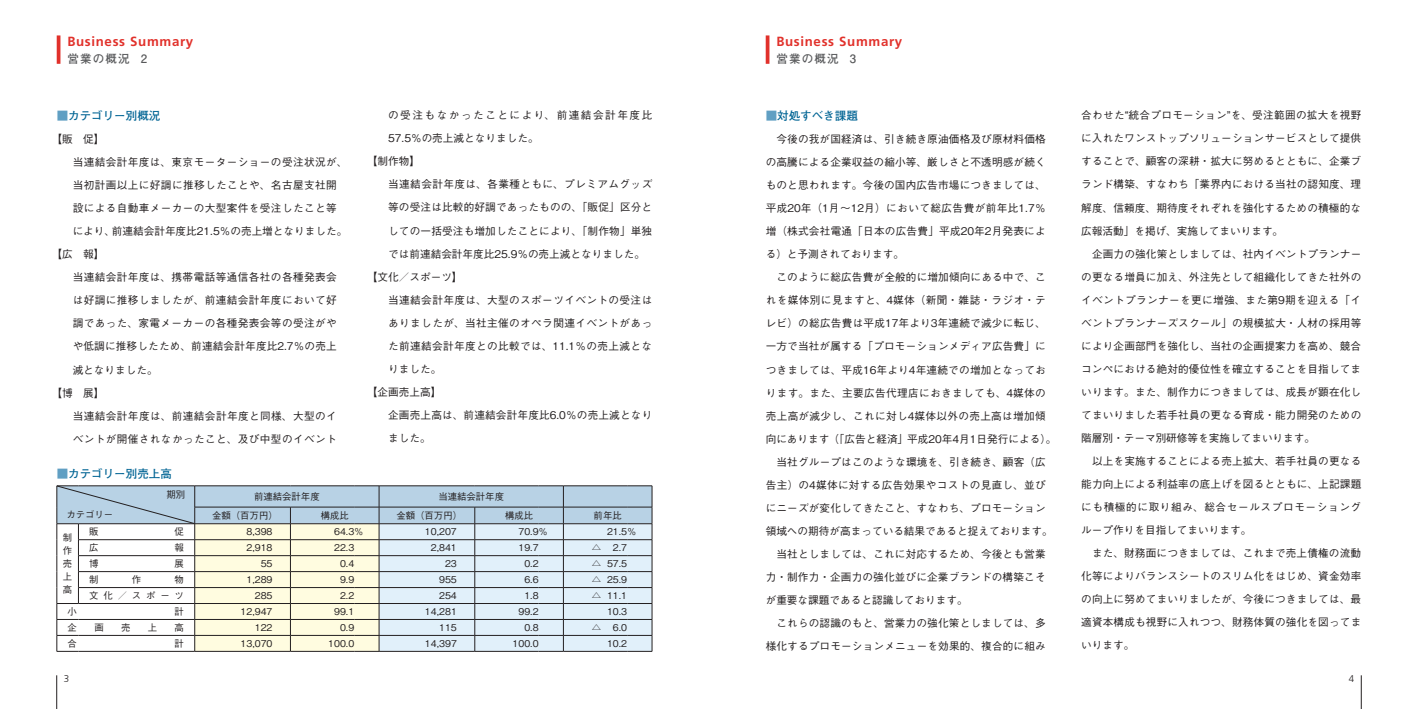
<style>
.page{position:relative;width:1418px;height:709px;background:#fff}
.page>*{position:absolute;margin:0;border:0;box-sizing:border-box;transform-origin:0 0}
.t1{font:700 13.25px "Frutiger";letter-spacing:.05em;color:#e1312b}
.t2{font:700 11.5px "Futo Go B101 Pr 5";color:#006494}
.t3{font:700 11.5px "Futo Go B101 Pr 5";letter-spacing:.1em;color:#57585a}
.t4{font:500 10.62px/23px "Gothic BBB Pr 5";letter-spacing:.015em;color:#231f20}
.t5{font:500 10.62px "Gothic BBB Pr 5";letter-spacing:.04em;color:#231f20}
.t6{font:500 10.62px "Gothic BBB Pr 5";letter-spacing:.035em;color:#231f20}
.t7{font:500 10.62px "Gothic BBB Pr 5";letter-spacing:.14em;color:#231f20}
.t8{font:300 9.75px "Frutiger";color:#231f20}
.t9{font:500 9.38px/13.1px "Gothic BBB Pr 5";color:#231f20;text-align:justify}
.s1{color:#609fc3}
</style>
<div class="page">
<hr style="left:57px;top:35px;width:3px;height:29px;background:#e1312b">
<hr style="left:56px;top:675px;width:1px;height:34px;background:#231f20">
<svg style="left:765px;top:35px;width:4px;height:29px"></svg>
<hr style="left:1360px;top:675px;width:1px;height:34px;background:#231f20">
<svg style="left:57px;top:485px;width:596px;height:167px"></svg>
<p class="t1" style="left:67px;top:33px;width:127px">Business Summary</p>
<p class="t1" style="left:776px;top:33px;width:127px">Business Summary</p>
<p class="t3" style="left:67px;top:50px;width:81px">営業の概況 2</p>
<p class="t3" style="left:776px;top:50px;width:81px">営業の概況 3</p>
<p class="t2" style="left:57px;top:106px;width:105px"><span class="s1">■</span>カテゴリー別概況</p>
<p class="t4" style="left:51px;top:127px;width:55px">【販　促】</p>
<p class="t5" style="left:73px;top:154px;width:276px">当連結会計年度は、東京モーターショーの受注状況が、</p>
<p class="t5" style="left:73px;top:177px;width:266px">当初計画以上に好調に推移したことや、名古屋支社開</p>
<p class="t6" style="left:73px;top:200px;width:265px">設による自動車メーカーの大型案件を受注したこと等</p>
<p class="t4" style="left:73px;top:219px;width:276px">により、前連結会計年度比21.5％の売上増となりました。</p>
<p class="t4" style="left:51px;top:242px;width:55px">【広　報】</p>
<p class="t5" style="left:73px;top:269px;width:266px">当連結会計年度は、携帯電話等通信各社の各種発表会</p>
<p class="t5" style="left:73px;top:292px;width:266px">は好調に推移しましたが、前連結会計年度において好</p>
<p class="t5" style="left:73px;top:315px;width:266px">調であった、家電メーカーの各種発表会等の受注がや</p>
<p class="t4" style="left:73px;top:334px;width:266px">や低調に推移したため、前連結会計年度比2.7％の売上</p>
<p class="t4" style="left:73px;top:357px;width:87px">減となりました。</p>
<p class="t4" style="left:51px;top:380px;width:55px">【博　展】</p>
<p class="t5" style="left:73px;top:407px;width:266px">当連結会計年度は、前連結会計年度と同様、大型のイ</p>
<p class="t5" style="left:73px;top:430px;width:266px">ベントが開催されなかったこと、及び中型のイベント</p>
<p class="t7" style="left:388px;top:107px;width:266px">の受注もなかったことにより、前連結会計年度比</p>
<p class="t4" style="left:388px;top:126px;width:152px">57.5％の売上減となりました。</p>
<p class="t4" style="left:367px;top:149px;width:55px">【制作物】</p>
<p class="t5" style="left:388px;top:176px;width:266px">当連結会計年度は、各業種ともに、プレミアムグッズ</p>
<p class="t4" style="left:388px;top:195px;width:265px">等の受注は比較的好調であったものの、「販促」区分と</p>
<p class="t4" style="left:388px;top:218px;width:265px">しての一括受注も増加したことにより、「制作物」単独</p>
<p class="t4" style="left:388px;top:241px;width:258px">では前連結会計年度比25.9％の売上減となりました。</p>
<p class="t4" style="left:367px;top:264px;width:97px">【文化／スポーツ】</p>
<p class="t5" style="left:388px;top:291px;width:266px">当連結会計年度は、大型のスポーツイベントの受注は</p>
<p class="t5" style="left:388px;top:314px;width:266px">ありましたが、当社主催のオペラ関連イベントがあっ</p>
<p class="t6" style="left:388px;top:337px;width:265px">た前連結会計年度との比較では、11.1％の売上減とな</p>
<p class="t4" style="left:388px;top:356px;width:55px">りました。</p>
<p class="t4" style="left:367px;top:379px;width:76px">【企画売上高】</p>
<p class="t4" style="left:388px;top:402px;width:266px">企画売上高は、前連結会計年度比6.0％の売上減となり</p>
<p class="t4" style="left:388px;top:425px;width:44px">ました。</p>
<p class="t2" style="left:57px;top:464px;width:117px"><span class="s1">■</span>カテゴリー別売上高</p>
<p class="t9" style="left:166px;top:487px;width:20px">期別</p>
<p class="t9" style="left:66px;top:507px;width:48px">カテゴリー</p>
<p class="t9" style="left:254px;top:489px;width:67px">前連結会計年度</p>
<p class="t9" style="left:438px;top:489px;width:67px">当連結会計年度</p>
<p class="t9" style="left:212px;top:508px;width:67px">金額（百万円）</p>
<p class="t9" style="left:321px;top:508px;width:30px">構成比</p>
<p class="t9" style="left:396px;top:508px;width:67px">金額（百万円）</p>
<p class="t9" style="left:505px;top:508px;width:30px">構成比</p>
<p class="t9" style="left:593px;top:508px;width:30px">前年比</p>
<p class="t9" style="left:63px;top:530px;width:10px">制作売上高</p>
<p class="t9" style="left:89px;top:524px;width:11px">販</p>
<p class="t9" style="left:174px;top:524px;width:11px">促</p>
<p class="t9" style="left:246px;top:524px;width:28px">8,398</p>
<p class="t9" style="left:334px;top:524px;width:31px">64.3％</p>
<p class="t9" style="left:425px;top:524px;width:33px">10,207</p>
<p class="t9" style="left:518px;top:524px;width:31px">70.9％</p>
<p class="t9" style="left:607px;top:524px;width:31px">21.5％</p>
<p class="t9" style="left:89px;top:540px;width:11px">広</p>
<p class="t9" style="left:174px;top:540px;width:11px">報</p>
<p class="t9" style="left:246px;top:540px;width:28px">2,918</p>
<p class="t9" style="left:334px;top:540px;width:22px">22.3</p>
<p class="t9" style="left:431px;top:540px;width:28px">2,841</p>
<p class="t9" style="left:518px;top:540px;width:22px">19.7</p>
<p class="t9" style="left:592px;top:540px;width:37px">△ 2.7</p>
<p class="t9" style="left:89px;top:556px;width:11px">博</p>
<p class="t9" style="left:174px;top:556px;width:11px">展</p>
<p class="t9" style="left:261px;top:556px;width:13px">55</p>
<p class="t9" style="left:340px;top:556px;width:16px">0.4</p>
<p class="t9" style="left:445px;top:556px;width:13px">23</p>
<p class="t9" style="left:524px;top:556px;width:16px">0.2</p>
<p class="t9" style="left:592px;top:556px;width:37px">△ 57.5</p>
<p class="t9" style="left:89px;top:572px;width:11px">制</p>
<p class="t9" style="left:132px;top:572px;width:11px">作</p>
<p class="t9" style="left:174px;top:572px;width:11px">物</p>
<p class="t9" style="left:246px;top:572px;width:28px">1,289</p>
<p class="t9" style="left:340px;top:572px;width:16px">9.9</p>
<p class="t9" style="left:439px;top:572px;width:19px">955</p>
<p class="t9" style="left:524px;top:572px;width:16px">6.6</p>
<p class="t9" style="left:592px;top:572px;width:37px">△ 25.9</p>
<p class="t9" style="left:89px;top:588px;width:96px">文化／スポーツ</p>
<p class="t9" style="left:255px;top:588px;width:19px">285</p>
<p class="t9" style="left:340px;top:588px;width:16px">2.2</p>
<p class="t9" style="left:439px;top:588px;width:19px">254</p>
<p class="t9" style="left:524px;top:588px;width:16px">1.8</p>
<p class="t9" style="left:592px;top:588px;width:37px">△ 11.1</p>
<p class="t9" style="left:68px;top:604px;width:11px">小</p>
<p class="t9" style="left:174px;top:604px;width:11px">計</p>
<p class="t9" style="left:240px;top:604px;width:33px">12,947</p>
<p class="t9" style="left:334px;top:604px;width:22px">99.1</p>
<p class="t9" style="left:425px;top:604px;width:33px">14,281</p>
<p class="t9" style="left:518px;top:604px;width:22px">99.2</p>
<p class="t9" style="left:607px;top:604px;width:22px">10.3</p>
<p class="t9" style="left:68px;top:620px;width:11px">企</p>
<p class="t9" style="left:94px;top:620px;width:11px">画</p>
<p class="t9" style="left:121px;top:620px;width:11px">売</p>
<p class="t9" style="left:148px;top:620px;width:11px">上</p>
<p class="t9" style="left:174px;top:620px;width:11px">高</p>
<p class="t9" style="left:255px;top:620px;width:19px">122</p>
<p class="t9" style="left:340px;top:620px;width:16px">0.9</p>
<p class="t9" style="left:439px;top:620px;width:19px">115</p>
<p class="t9" style="left:524px;top:620px;width:16px">0.8</p>
<p class="t9" style="left:592px;top:620px;width:37px">△ 6.0</p>
<p class="t9" style="left:68px;top:636px;width:11px">合</p>
<p class="t9" style="left:174px;top:636px;width:11px">計</p>
<p class="t9" style="left:240px;top:636px;width:33px">13,070</p>
<p class="t9" style="left:328px;top:636px;width:28px">100.0</p>
<p class="t9" style="left:425px;top:636px;width:33px">14,397</p>
<p class="t9" style="left:512px;top:636px;width:28px">100.0</p>
<p class="t9" style="left:607px;top:636px;width:22px">10.2</p>
<p class="t2" style="left:765px;top:106px;width:94px"><span class="s1">■</span>対処すべき課題</p>
<p class="t4" style="left:765px;top:127px;width:292px">　今後の我が国経済は、引き続き原油価格及び原材料価格の高騰による企業収益の縮小等、厳しさと不透明感が続くものと思われます。今後の国内広告市場につきましては、平成20年（1月〜12月）において総広告費が前年比1.7％増（株式会社電通「日本の広告費」平成20年2月発表による）と予測されております。<br>　このように総広告費が全般的に増加傾向にある中で、これを媒体別に見ますと、4媒体（新聞・雑誌・ラジオ・テレビ）の総広告費は平成17年より3年連続で減少に転じ、一方で当社が属する「プロモーションメディア広告費」につきましては、平成16年より4年連続での増加となっております。また、主要広告代理店におきましても、4媒体の売上高が減少し、これに対し4媒体以外の売上高は増加傾向にあります（「広告と経済」平成20年4月1日発行による）。　当社グループはこのような環境を、引き続き、顧客（広告主）の4媒体に対する広告効果やコストの見直し、並びにニーズが変化してきたこと、すなわち、プロモーション領域への期待が高まっている結果であると捉えております。　当社としましては、これに対応するため、今後とも営業力・制作力・企画力の強化並びに企業ブランドの構築こそが重要な課題であると認識しております。<br>　これらの認識のもと、営業力の強化策としましては、多様化するプロモーションメニューを効果的、複合的に組み</p>
<p class="t4" style="left:1081px;top:103px;width:281px">合わせた“統合プロモーション”を、受注範囲の拡大を視野に入れたワンストップソリューションサービスとして提供することで、顧客の深耕・拡大に努めるとともに、企業ブランド構築、すなわち「業界内における当社の認知度、理解度、信頼度、期待度それぞれを強化するための積極的な広報活動」を掲げ、実施してまいります。<br>　企画力の強化策としましては、社内イベントプランナーの更なる増員に加え、外注先として組織化してきた社外のイベントプランナーを更に増強、また第9期を迎える「イベントプランナーズスクール」の規模拡大・人材の採用等により企画部門を強化し、当社の企画提案力を高め、競合コンペにおける絶対的優位性を確立することを目指してまいります。また、制作力につきましては、成長が顕在化してまいりました若手社員の更なる育成・能力開発のための階層別・テーマ別研修等を実施してまいります。<br>　以上を実施することによる売上拡大、若手社員の更なる能力向上による利益率の底上げを図るとともに、上記課題にも積極的に取り組み、総合セールスプロモーショングループ作りを目指してまいります。<br>　また、財務面につきましては、これまで売上債権の流動化等によりバランスシートのスリム化をはじめ、資金効率の向上に努めてまいりましたが、今後につきましては、最適資本構成も視野に入れつつ、財務体質の強化を図ってまいります。</p>
<p class="t8" style="left:64px;top:673px;width:7px">3</p>
<p class="t8" style="left:1348px;top:673px;width:7px">4</p>
</div>
